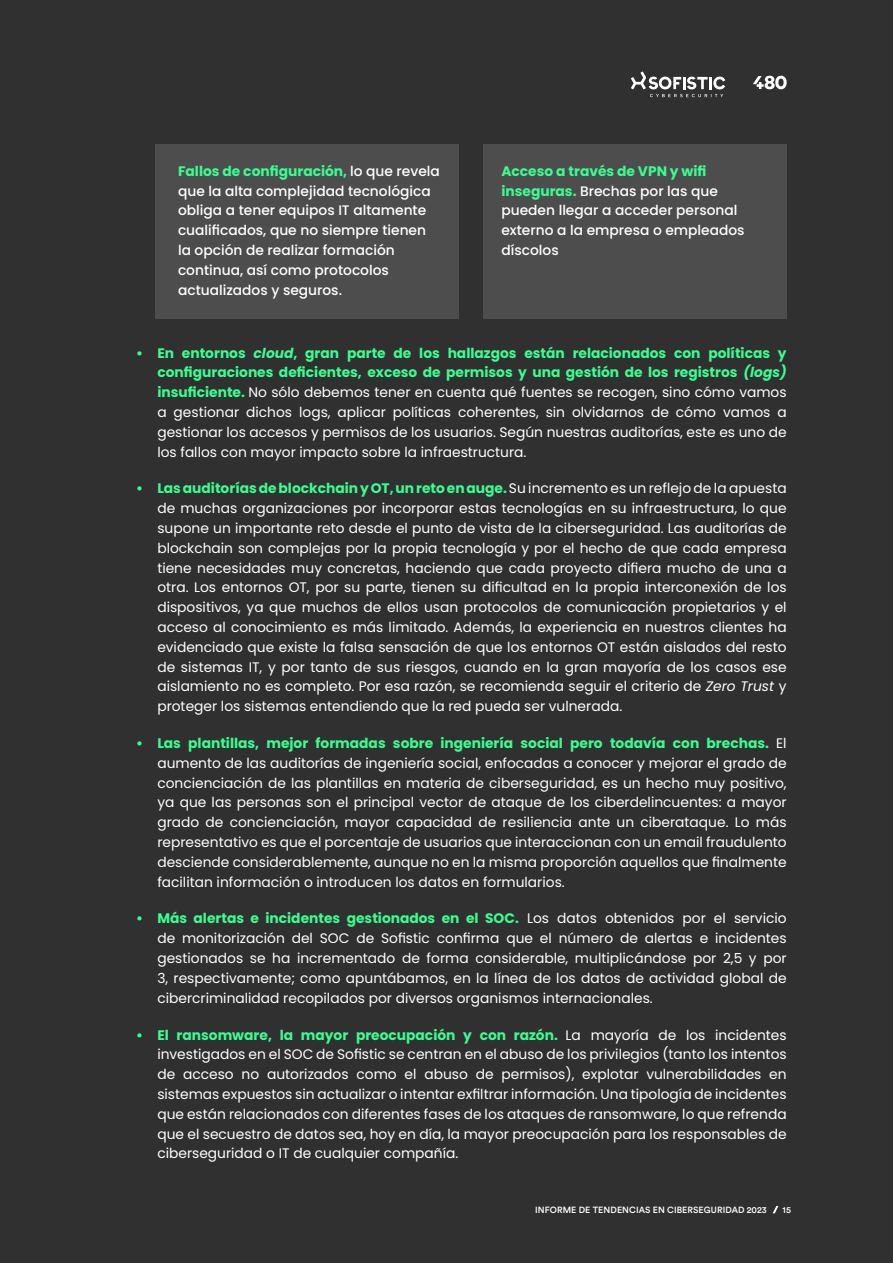
<style>
.page{position:relative;width:893px;height:1263px;background:#303030}
.page>*{position:absolute;margin:0;border:0;box-sizing:border-box;transform-origin:0 0}
.t1{font:13.8px/19.8px "Poppins";color:#fff;text-align:justify}
.t2{font:500 13.8px/19.8px "Poppins";color:#fff}
.t3{font:500 9px "Circular Std";letter-spacing:.01em;color:#fff}
.s1{font-weight:700;color:#39fe90}
.s2{font-weight:700;font-style:italic;color:#39fe90}
.s3{font-style:italic}
</style>
<div class="page">
<svg style="left:753px;top:76px;width:34px;height:13px"></svg>
<svg style="left:631px;top:71px;width:94px;height:26px"></svg>
<div style="left:484px;top:145px;width:303px;height:174px;background:#4d4d4d"></div>
<div style="left:156px;top:145px;width:303px;height:174px;background:#4d4d4d"></div>
<p class="t2" style="left:178px;top:161px;width:263px"><span class="s1">Fallos de configuración,</span> lo que revela que la alta complejidad tecnológica obliga a tener equipos IT altamente cualificados, que no siempre tienen la opción de realizar formación continua, así como protocolos actualizados y seguros.</p>
<p class="t2" style="left:501px;top:161px;width:245px"><span class="s1">Acceso a través de VPN y wifi inseguras.</span> Brechas por las que pueden llegar a acceder personal externo a la empresa o empleados díscolos</p>
<p class="t1" style="left:157px;top:343px;width:631px;text-indent:-21px"><span class="s1">• En entornos</span> <span class="s2">cloud</span><span class="s1">, gran parte de los hallazgos están relacionados con políticas y configuraciones deficientes, exceso de permisos y una gestión de los registros</span> <span class="s2">(logs) </span><span class="s1">insuficiente.</span> No sólo debemos tener en cuenta qué fuentes se recogen, sino cómo vamos a gestionar dichos logs, aplicar políticas coherentes, sin olvidarnos de cómo vamos a gestionar los accesos y permisos de los usuarios. Según nuestras auditorías, este es uno de los fallos con mayor impacto sobre la infraestructura.</p>
<p class="t1" style="left:157px;top:479px;width:631px;text-indent:-21px"><span class="s1">• Las auditorías de blockchain y OT, un reto en auge.</span>Su incremento es un reflejo de la apuesta de muchas organizaciones por incorporar estas tecnologías en su infraestructura, lo que supone un importante reto desde el punto de vista de la ciberseguridad. Las auditorías de blockchain son complejas por la propia tecnología y por el hecho de que cada empresa tiene necesidades muy concretas, haciendo que cada proyecto difiera mucho de una a otra. Los entornos OT, por su parte, tienen su dificultad en la propia interconexión de los dispositivos, ya que muchos de ellos usan protocolos de comunicación propietarios y el acceso al conocimiento es más limitado. Además, la experiencia en nuestros clientes ha evidenciado que existe la falsa sensación de que los entornos OT están aislados del resto de sistemas IT, y por tanto de sus riesgos, cuando en la gran mayoría de los casos ese aislamiento no es completo. Por esa razón, se recomienda seguir el criterio de <span class="s3">Zero Trust</span> y proteger los sistemas entendiendo que la red pueda ser vulnerada.</p>
<p class="t1" style="left:157px;top:733px;width:631px;text-indent:-21px"><span class="s1">• Las plantillas, mejor formadas sobre ingeniería social pero todavía con brechas.</span> El aumento de las auditorías de ingeniería social, enfocadas a conocer y mejorar el grado de concienciación de las plantillas en materia de ciberseguridad, es un hecho muy positivo, ya que las personas son el principal vector de ataque de los ciberdelincuentes: a mayor grado de concienciación, mayor capacidad de resiliencia ante un ciberataque. Lo más representativo es que el porcentaje de usuarios que interaccionan con un email fraudulento desciende considerablemente, aunque no en la misma proporción aquellos que finalmente facilitan información o introducen los datos en formularios.</p>
<p class="t1" style="left:157px;top:909px;width:631px;text-indent:-21px"><span class="s1">• Más alertas e incidentes gestionados en el SOC.</span> Los datos obtenidos por el servicio de monitorización del SOC de Sofistic confirma que el número de alertas e incidentes gestionados se ha incrementado de forma considerable, multiplicándose por 2,5 y por 3, respectivamente; como apuntábamos, en la línea de los datos de actividad global de cibercriminalidad recopilados por diversos organismos internacionales.</p>
<p class="t1" style="left:157px;top:1025px;width:631px;text-indent:-21px"><span class="s1">• El ransomware, la mayor preocupación y con razón.</span> La mayoría de los incidentes investigados en el SOC de Sofistic se centran en el abuso de los privilegios (tanto los intentos de acceso no autorizados como el abuso de permisos), explotar vulnerabilidades en sistemas expuestos sin actualizar o intentar exfiltrar información. Una tipología de incidentes que están relacionados con diferentes fases de los ataques de ransomware, lo que refrenda que el secuestro de datos sea, hoy en día, la mayor preocupación para los responsables de ciberseguridad o IT de cualquier compañía.</p>
<p class="t3" style="left:535px;top:1204px;width:257px">INFORME DE TENDENCIAS EN CIBERSEGURIDAD 2023 / 15</p>
</div>
